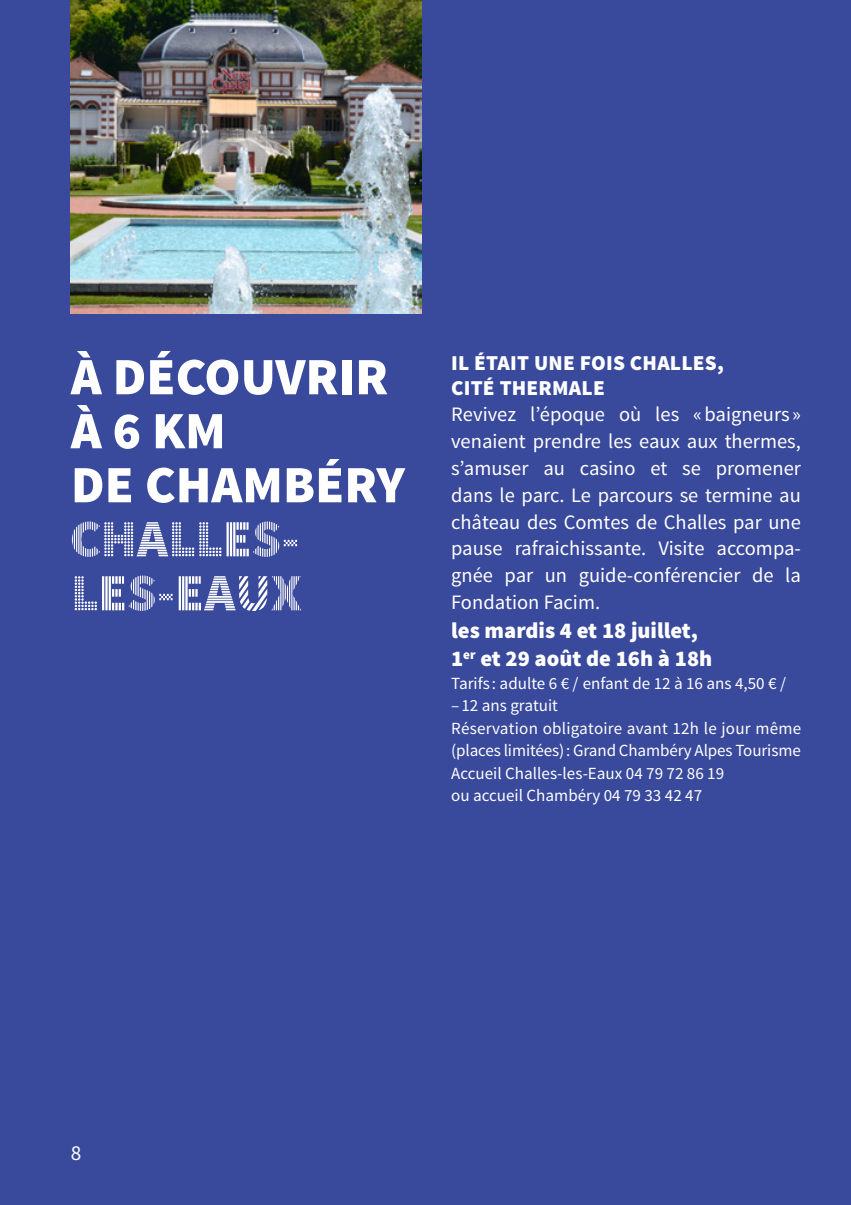
<style>
.page{position:relative;width:851px;height:1205px;background:#fff}
.page>*{position:absolute;margin:0;border:0;box-sizing:border-box;transform-origin:0 0}
.TITRE_NIVEAU_1{font:900 52.5px/54px "Source Sans Pro";color:#fff}
.TITRE_NIVEAU_1-2{font:52.5px/54px "Source Sans Pro DISPLAY";color:#fff}
.DATES{font:900 22.5px "Source Sans Pro";color:#fff}
.SOUS_TITRE{font:900 21.25px "Source Sans Pro";letter-spacing:.01em;color:#fff}
.PAGINATION{font:21.25px "Source Sans Pro";color:#fff}
.SOUS_TITRE-2{font:20.5px/26.8px "Source Sans Pro";color:#fff;text-align:justify}
.INFOS_PRATIQUES{font:17px/22.5px "Source Sans Pro";color:#fff}
</style>
<div class="page">
<div style="left:0;top:0;width:850px;height:1205px;background:#39499b"></div>
<img style="left:70px;top:0;width:351px;height:313px">
<p class="TITRE_NIVEAU_1" style="left:71px;top:352px;width:319px">À DÉCOUVRIR</p>
<p class="TITRE_NIVEAU_1" style="left:71px;top:406px;width:335px">À 6 KM<br>DE CHAMBÉRY</p>
<p class="TITRE_NIVEAU_1-2" style="left:71px;top:513px;width:232px">CHALLES-<br>LES-EAUX</p>
<p class="SOUS_TITRE" style="left:451px;top:349px;width:274px">IL ÉTAIT UNE FOIS CHALLES,</p>
<p class="SOUS_TITRE" style="left:451px;top:374px;width:155px">CITÉ THERMALE</p>
<p class="SOUS_TITRE-2" style="left:451px;top:402px;width:351px">Revivez l’époque où les «baigneurs » venaient prendre les eaux aux thermes, s’amuser au casino et se promener dans le parc. Le parcours se termine au château des Comtes de Challes par une pause rafraichissante. Visite accompa&shy;gnée par un guide-conférencier de la Fondation Facim.</p>
<p class="DATES" style="left:451px;top:615px;width:248px">les mardis 4 et 18 juillet,</p>
<p class="DATES" style="left:451px;top:644px;width:262px">1<sup>er</sup> et 29 août de 16h à 18h</p>
<p class="INFOS_PRATIQUES" style="left:451px;top:672px;width:336px">Tarifs : adulte 6 € / enfant de 12 à 16 ans 4,50 € /</p>
<p class="INFOS_PRATIQUES" style="left:451px;top:695px;width:108px">– 12 ans gratuit</p>
<p class="INFOS_PRATIQUES" style="left:451px;top:717px;width:351px">Réservation obligatoire avant 12h le jour même (places limitées): Grand Chambéry Alpes Tourisme</p>
<p class="INFOS_PRATIQUES" style="left:451px;top:762px;width:274px">Accueil Challes-les-Eaux 04 79 72 86 19</p>
<p class="INFOS_PRATIQUES" style="left:451px;top:785px;width:252px">ou accueil Chambéry 04 79 33 42 47</p>
<p class="PAGINATION" style="left:71px;top:1140px;width:12px">8</p>
</div>
